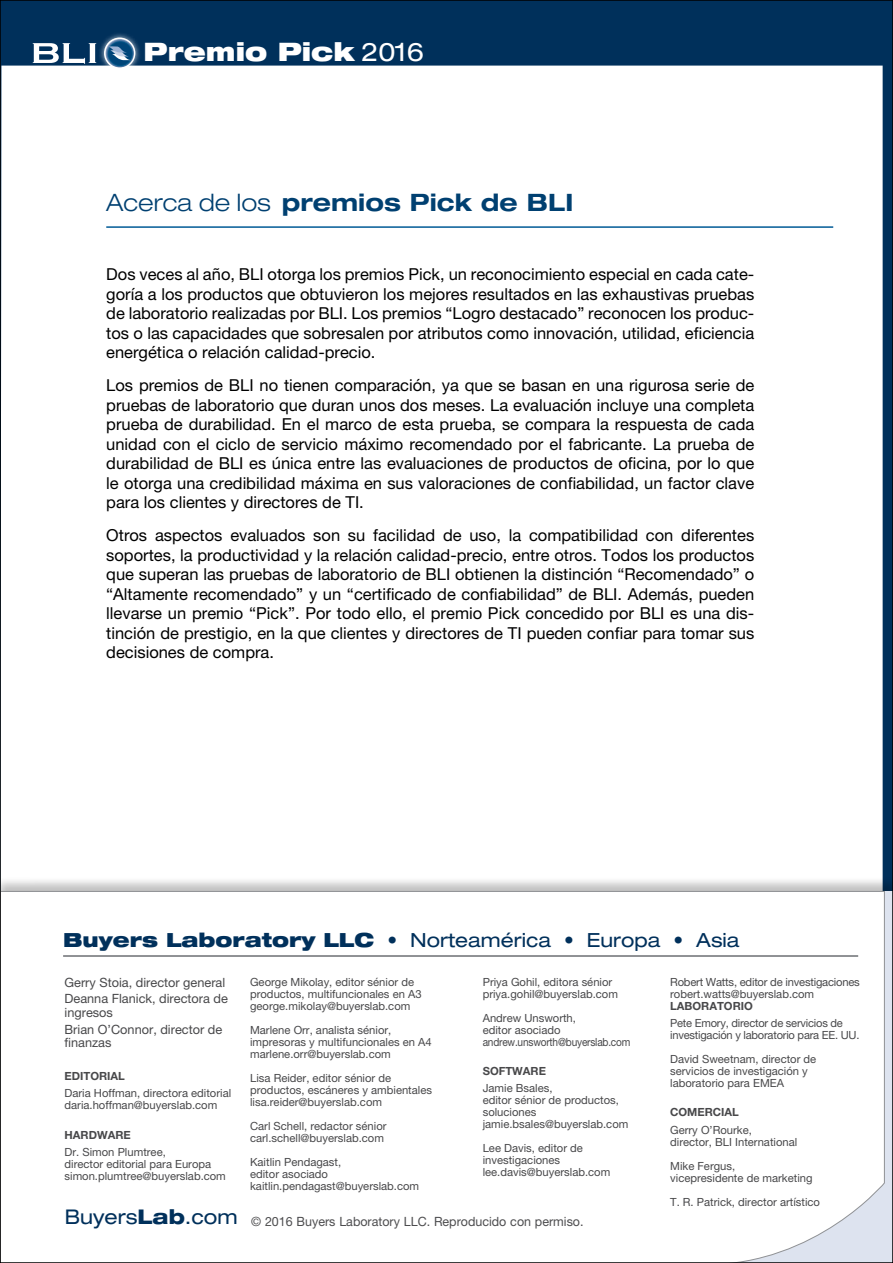
<style>
.page{position:relative;width:893px;height:1263px;background:#fff}
.page>*{position:absolute;margin:0;border:0;box-sizing:border-box;transform-origin:0 0}
.t1{font:900 expanded 25.5px "Helvetica Neue LT Pro";color:#fff}
.t2{font:700 expanded 24px "Helvetica Neue LT Pro";color:#004071}
.t3{font:expanded 19.5px "Helvetica Neue LT Pro";color:#00305b}
.t4{font:16.5px/19.5px "Helvetica Neue LT Pro";color:#000;text-align:justify}
.t5{font:12.75px/16.8px "Helvetica Neue LT Pro";color:#48484a}
.t6{font:12.75px "Helvetica Neue LT Pro";color:#4d4d4f}
.t7{font:11.25px/12px "Helvetica Neue LT Pro";color:#48484a}
.t8{font:11.25px/12px "Helvetica Neue LT Pro";letter-spacing:-.02em;color:#48484a}
.t9{font:700 11.25px "Helvetica Neue LT Pro";color:#48484a}
.s1{font-weight:400}
.s2{font-weight:300}
.s3{font-weight:900}
.s4{font-stretch:expanded;font-size:20.25px;color:#00305b}
.s5{font-weight:800;font-stretch:expanded;font-size:20.25px;color:#00305b}
</style>
<div class="page">
<div style="left:0;top:0;width:893px;height:1188px;background:#00305b"></div>
<div style="left:3px;top:66px;width:880px;height:810px;background:#fff"></div>
<div style="left:98px;top:31px;width:43px;height:44px;background:#fff;opacity:.75"></div>
<svg style="left:105px;top:38px;width:30px;height:30px"></svg>
<div style="left:104px;top:38px;width:31px;height:31px;border:1px solid #fff;border-radius:50%"></div>
<svg style="left:107px;top:46px;width:24px;height:14px"></svg>
<svg style="left:33px;top:43px;width:63px;height:21px"></svg>
<div style="left:0;top:876px;width:893px;height:387px;background:#000;opacity:.25"></div>
<div style="left:3px;top:891px;width:882px;height:369px;background:#fff"></div>
<hr style="left:63px;top:955px;width:795px;height:2px;background:#808285">
<hr style="left:106px;top:226px;width:727px;height:2px;background:#005a96">
<h1 class="t1" style="left:144px;top:35px;width:282px">Premio Pick <span class="s1">2016</span></h1>
<h2 class="t2" style="left:106px;top:188px;width:468px"><span class="s2">Acerca de los</span> premios Pick de BLI</h2>
<p class="t4" style="left:106px;top:264px;width:650px">Dos veces al año, BLI otorga los premios Pick, un reconocimiento especial en cada cate&shy;goría a los productos que obtuvieron los mejores resultados en las exhaustivas pruebas de laboratorio realizadas por BLI. Los premios “Logro destacado” reconocen los produc&shy;tos o las capacidades que sobresalen por atributos como innovación, utilidad, eficiencia energética o relación calidad-precio.</p>
<p class="t4" style="left:106px;top:375px;width:650px">Los premios de BLI no tienen comparación, ya que se basan en una rigurosa serie de pruebas de laboratorio que duran unos dos meses. La evaluación incluye una completa prueba de durabilidad. En el marco de esta prueba, se compara la respuesta de cada unidad con el ciclo de servicio máximo recomendado por el fabricante. La prueba de durabilidad de BLI es única entre las evaluaciones de productos de oficina, por lo que le otorga una credibilidad máxima en sus valoraciones de confiabilidad, un factor clave para los clientes y directores de TI.</p>
<p class="t4" style="left:106px;top:526px;width:650px">Otros aspectos evaluados son su facilidad de uso, la compatibilidad con diferentes soportes, la productividad y la relación calidad-precio, entre otros. Todos los productos que superan las pruebas de laboratorio de BLI obtienen la distinción “Recomendado” o “Altamente recomendado” y un “certificado de confiabilidad” de BLI. Además, pueden llevarse un premio “Pick”. Por todo ello, el premio Pick concedido por BLI es una dis&shy;tinción de prestigio, en la que clientes y directores de TI pueden confiar para tomar sus decisiones de compra.</p>
<p class="t3" style="left:63px;top:929px;width:678px"><span class="s3">Buyers Laboratory LLC</span> • Norteamérica • Europa • Asia</p>
<p class="t5" style="left:65px;top:973px;width:165px">Gerry Stoia, director general<br>Deanna Flanick, directora de</p>
<p class="t5" style="left:65px;top:1004px;width:159px">ingresos<br>Brian O’Connor, director de</p>
<p class="t5" style="left:65px;top:1034px;width:48px">finanzas</p>
<p class="t9" style="left:65px;top:1069px;width:62px">EDITORIAL</p>
<p class="t7" style="left:65px;top:1087px;width:168px">Daria Hoffman, directora editorial daria.hoffman@buyerslab.com</p>
<p class="t9" style="left:65px;top:1127px;width:68px">HARDWARE</p>
<p class="t7" style="left:65px;top:1146px;width:163px">Dr. Simon Plumtree,<br>director editorial para Europa simon.plumtree@buyerslab.com</p>
<p class="t7" style="left:250px;top:975px;width:173px">George Mikolay, editor sénior de productos, multifuncionales en A3 george.mikolay@buyerslab.com</p>
<p class="t7" style="left:250px;top:1023px;width:183px">Marlene Orr, analista sénior, impresoras y multifuncionales en A4 marlene.orr@buyerslab.com</p>
<p class="t7" style="left:250px;top:1071px;width:183px">Lisa Reider, editor sénior de productos, escáneres y ambientales lisa.reider@buyerslab.com</p>
<p class="t7" style="left:250px;top:1119px;width:138px">Carl Schell, redactor sénior carl.schell@buyerslab.com</p>
<p class="t7" style="left:250px;top:1155px;width:171px">Kaitlin Pendagast,<br>editor asociado kaitlin.pendagast@buyerslab.com</p>
<p class="t7" style="left:483px;top:975px;width:137px">Priya Gohil, editora sénior priya.gohil@buyerslab.com</p>
<p class="t7" style="left:483px;top:1011px;width:149px">Andrew Unsworth,<br>editor asociado andrew.unsworth@buyerslab.com</p>
<p class="t9" style="left:483px;top:1064px;width:65px">SOFTWARE</p>
<p class="t7" style="left:483px;top:1082px;width:147px">Jamie Bsales,<br>editor sénior de productos, soluciones jamie.bsales@buyerslab.com</p>
<p class="t7" style="left:483px;top:1142px;width:129px">Lee Davis, editor de investigaciones lee.davis@buyerslab.com</p>
<p class="t6" style="left:65px;top:1214px;width:520px"><span class="s4">Buyers</span><span class="s5">Lab</span><span class="s4">.com</span> © 2016 Buyers Laboratory LLC. Reproducido con permiso.</p>
<p class="t8" style="left:670px;top:975px;width:191px">Robert Watts, editor de investigaciones robert.watts@buyerslab.com</p>
<p class="t9" style="left:670px;top:998px;width:84px">LABORATORIO</p>
<p class="t8" style="left:670px;top:1017px;width:191px">Pete Emory, director de servicios de investigación y laboratorio para EE. UU.</p>
<p class="t7" style="left:670px;top:1053px;width:148px">David Sweetnam, director de servicios de investigación y laboratorio para EMEA</p>
<p class="t9" style="left:670px;top:1105px;width:70px">COMERCIAL</p>
<p class="t7" style="left:670px;top:1123px;width:129px">Gerry O’Rourke,<br>director, BLI International</p>
<p class="t7" style="left:670px;top:1159px;width:144px">Mike Fergus,<br>vicepresidente de marketing</p>
<p class="t7" style="left:670px;top:1195px;width:151px">T. R. Patrick, director artístico</p>
</div>
